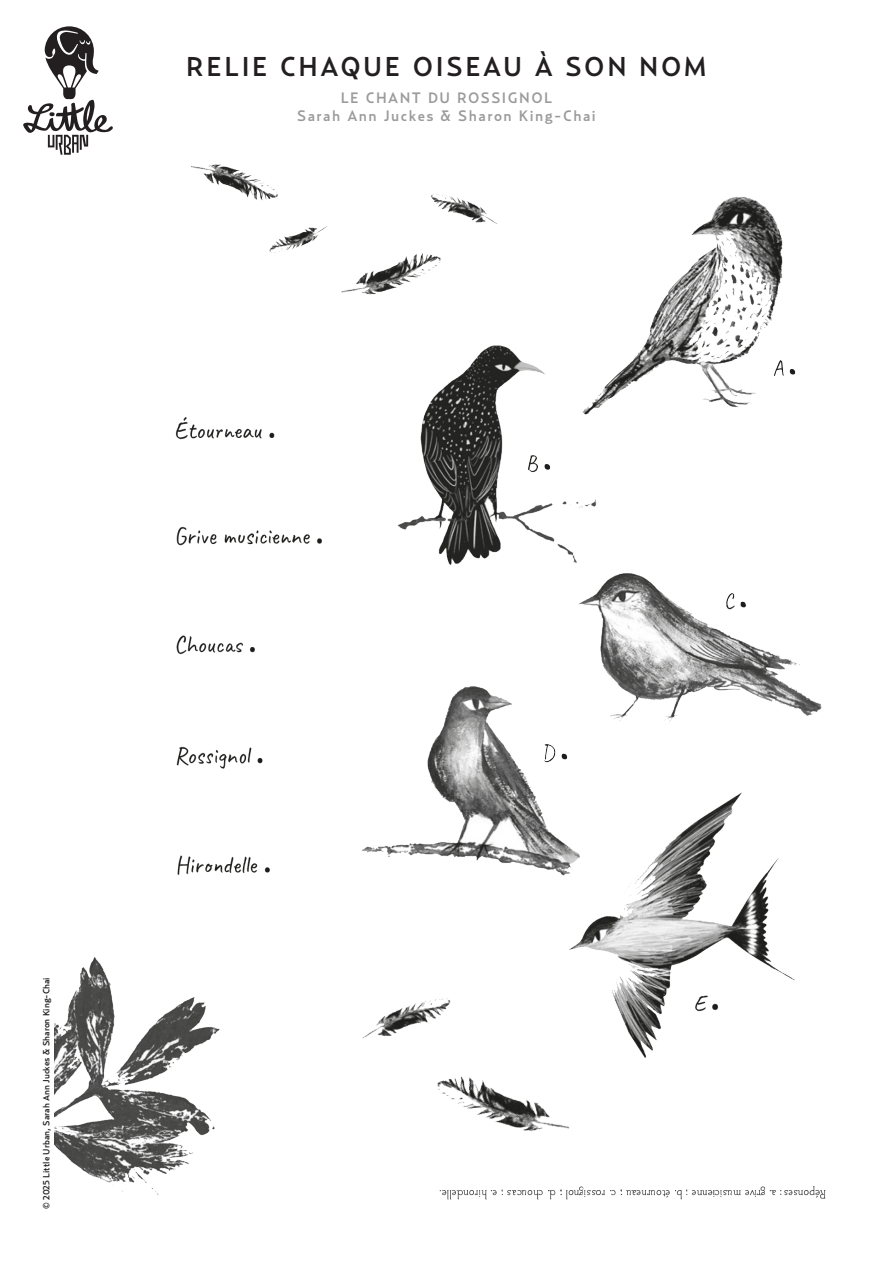
<style>
.page{position:relative;width:893px;height:1263px;background:#fff}
.page>*{position:absolute;margin:0;border:0;box-sizing:border-box;transform-origin:0 0}
.t1{font:500 27px "Relay";letter-spacing:.1em;color:#231f20}
.t2{font:500 15px "Relay";letter-spacing:.1em;color:#9c9b9b}
.t3{font:500 9px "Relay";color:#231f20}
</style>
<div class="page">
<svg style="left:23px;top:26px;width:90px;height:129px"></svg>
<img style="left:176px;top:635px;width:79px;height:20px">
<img style="left:176px;top:746px;width:87px;height:23px">
<img style="left:175px;top:417px;width:100px;height:23px">
<img style="left:176px;top:526px;width:146px;height:20px">
<img style="left:397px;top:345px;width:200px;height:220px">
<img style="left:55px;top:957px;width:165px;height:238px">
<img style="left:362px;top:998px;width:208px;height:133px">
<img style="left:190px;top:164px;width:82px;height:89px">
<img style="left:272px;top:189px;width:225px;height:106px">
<img style="left:177px;top:855px;width:93px;height:20px">
<img style="left:568px;top:792px;width:227px;height:273px">
<img style="left:362px;top:686px;width:242px;height:212px">
<img style="left:565px;top:196px;width:231px;height:235px">
<img style="left:553px;top:544px;width:269px;height:186px">
<img style="left:439px;top:1186px;width:387px;height:14px">
<p class="t1" style="left:186px;top:50px;width:522px">RELIE CHAQUE OISEAU À SON NOM</p>
<p class="t2" style="left:341px;top:89px;width:213px">LE CHANT DU ROSSIGNOL</p>
<p class="t2" style="left:297px;top:107px;width:300px">Sarah Ann Juckes &amp; Sharon King-Chai</p>
<p class="t3" style="left:41px;top:1209px;width:233px;rotate:-90deg">© 2025 Little Urban, Sarah Ann Juckes &amp; Sharon King-Chai</p>
</div>
